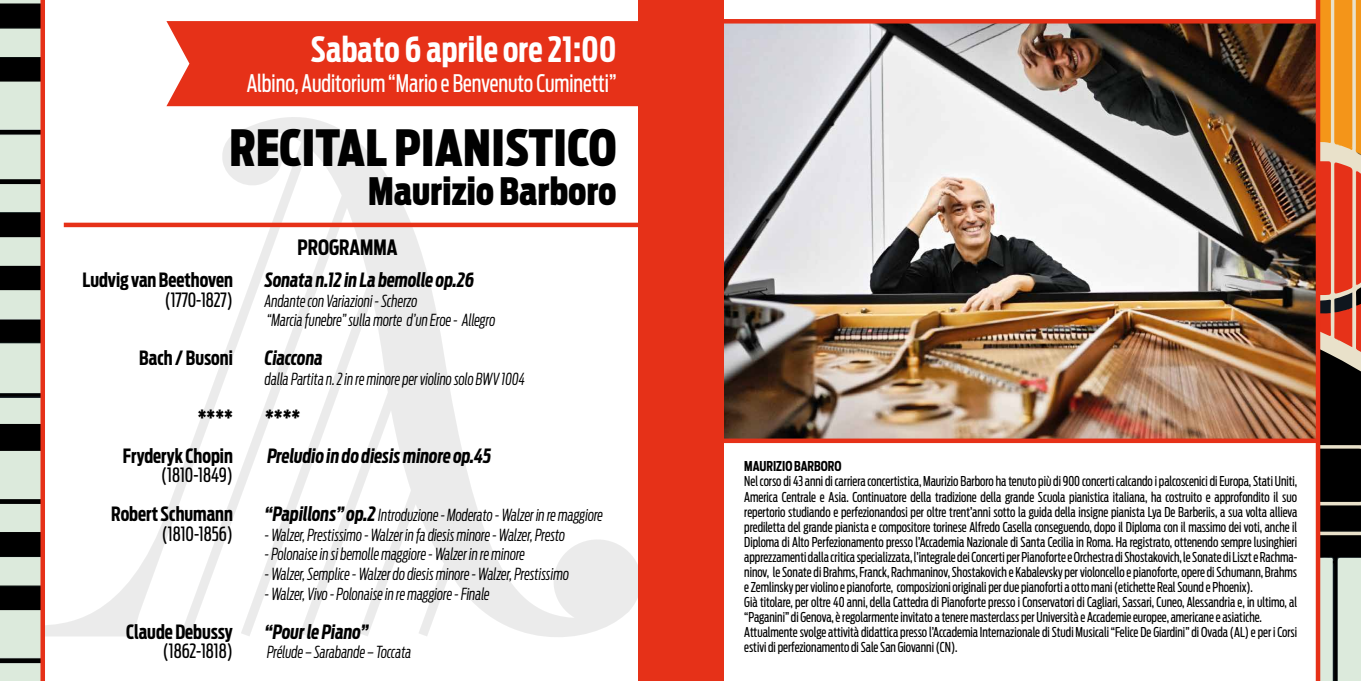
<style>
.page{position:relative;width:1361px;height:681px;background:#fff}
.page>*{position:absolute;margin:0;border:0;box-sizing:border-box;transform-origin:0 0}
.t1{font:900 49.5px "Antenna Extra Cond";letter-spacing:.01em;color:#000}
.t2{font:900 37.5px "Antenna Extra Cond";letter-spacing:.01em;color:#000}
.t3{font:700 34.5px "Antenna Extra Cond";letter-spacing:.01em;color:#fff}
.t4{font:24px "Antenna Extra Cond";color:#fff}
.t5{font:700 21px "Antenna Extra Cond";color:#000}
.t6{font:italic 700 19.5px/39px "Antenna Extra Cond";color:#000}
.t7{font:700 19.5px/39px "Antenna Extra Cond";color:#000;text-align:right}
.t8{font:19.5px "Antenna Extra Cond";color:#000}
.t9{font:italic 300 16.5px/19.5px "Antenna Extra Cond";color:#000}
.t10{font:13.5px/15px "Antenna Extra Cond";color:#000}
.t11{font:700 13.5px "Antenna Extra Cond";color:#000}
.s1{font-weight:700;font-size:19.5px}
</style>
<div class="page">
<svg style="left:45px;top:117px;width:593px;height:520px"></svg>
<div style="left:64px;top:222px;width:616px;height:5px;background:#e63118"></div>
<div style="left:166px;top:21px;width:472px;height:85px;background:#e63118"></div>
<img style="left:723px;top:24px;width:592px;height:414px">
<div style="left:723px;top:19px;width:595px;height:5px;background:#e63118"></div>
<div style="left:723px;top:438px;width:595px;height:5px;background:#e63118"></div>
<svg style="left:0;top:0;width:41px;height:680px;background:#949c92"></svg>
<svg style="left:1320px;top:0;width:41px;height:680px;background:#9f6c4c"></svg>
<div style="left:638px;top:0;width:85px;height:680px;background:#e63118"></div>
<div style="left:1315px;top:0;width:5px;height:680px;background:#e63118"></div>
<hr style="left:41px;top:0;width:4px;height:680px;background:#e63118">
<h3 class="t3" style="left:311px;top:28px;width:307px">Sabato 6 aprile ore 21:00</h3>
<h3 class="t4" style="left:247px;top:68px;width:371px">Albino, Auditorium “Mario e Benvenuto Cuminetti”</h3>
<h1 class="t1" style="left:229px;top:118px;width:388px">RECITAL PIANISTICO</h1>
<h2 class="t2" style="left:368px;top:169px;width:250px">Maurizio Barboro</h2>
<h3 class="t7" style="left:83px;top:260px;width:152px">Ludvig van Beethoven</h3>
<h3 class="t8" style="left:165px;top:288px;width:70px">(1770-1827)</h3>
<h3 class="t7" style="left:139px;top:338px;width:95px">Bach / Busoni</h3>
<h3 class="t7" style="left:123px;top:397px;width:111px">****<br>Fryderyk Chopin</h3>
<h3 class="t8" style="left:161px;top:463px;width:73px">(1810-1849)</h3>
<h3 class="t7" style="left:111px;top:494px;width:123px">Robert Schumann</h3>
<h3 class="t8" style="left:162px;top:522px;width:72px">(1810-1856)</h3>
<h3 class="t7" style="left:126px;top:611px;width:108px">Claude Debussy</h3>
<h3 class="t8" style="left:163px;top:639px;width:71px">(1862-1818)</h3>
<h3 class="t5" style="left:298px;top:235px;width:101px">PROGRAMMA</h3>
<h3 class="t6" style="left:265px;top:260px;width:211px">Sonata n.12 in La bemolle op.26</h3>
<p class="t9" style="left:265px;top:291px;width:232px">Andante con Variazioni - Scherzo<br>“Marcia funebre” sulla morte d’un Eroe - Allegro</p>
<h3 class="t6" style="left:265px;top:338px;width:59px">Ciaccona</h3>
<p class="t9" style="left:265px;top:369px;width:262px">dalla Partita n. 2 in re minore per violino solo BWV 1004</p>
<h3 class="t6" style="left:265px;top:397px;width:228px">****<br>Preludio in do diesis minore op.45</h3>
<p class="t9" style="left:265px;top:505px;width:340px"><span class="s1">“Papillons” op.2</span> Introduzione - Moderato - Walzer in re maggiore</p>
<p class="t9" style="left:265px;top:525px;width:302px">- Walzer, Prestissimo - Walzer in fa diesis minore - Walzer, Presto</p>
<p class="t9" style="left:265px;top:544px;width:262px">- Polonaise in si bemolle maggiore - Walzer in re minore</p>
<p class="t9" style="left:265px;top:564px;width:306px">- Walzer, Semplice - Walzer do diesis minore - Walzer, Prestissimo</p>
<p class="t9" style="left:265px;top:583px;width:226px">- Walzer, Vivo - Polonaise in re maggiore - Finale</p>
<h3 class="t6" style="left:265px;top:611px;width:105px">“Pour le Piano”</h3>
<p class="t9" style="left:267px;top:642px;width:146px">Prélude – Sarabande – Toccata</p>
<p class="t11" style="left:744px;top:458px;width:99px">MAURIZIO BARBORO</p>
<p class="t10" style="left:744px;top:474px;width:554px">Nel corso di 43 anni di carriera concertistica, Maurizio Barboro ha tenuto più di 900 concerti calcando i palcoscenici di Europa, Stati Uniti, America Centrale e Asia. Continuatore della tradizione della grande Scuola pianistica italiana, ha costruito e approfondito il suo repertorio studiando e perfezionandosi per oltre trent’anni sotto la guida della insigne pianista Lya De Barberiis, a sua volta allieva prediletta del grande pianista e compositore torinese Alfredo Casella conseguendo, dopo il Diploma con il massimo dei voti, anche il Diploma di Alto Perfezionamento presso l’Accademia Nazionale di Santa Cecilia in Roma. Ha registrato, ottenendo sempre lusinghieri apprezzamenti dalla critica specializzata, l’integrale dei Concerti per Pianoforte e Orchestra di Shostakovich, le Sonate di Liszt e Rachma&shy;ninov, le Sonate di Brahms, Franck, Rachmaninov, Shostakovich e Kabalevsky per violoncello e pianoforte, opere di Schumann, Brahms e Zemlinsky per violino e pianoforte, composizioni originali per due pianoforti a otto mani (etichette Real Sound e Phoenix).<br>Già titolare, per oltre 40 anni, della Cattedra di Pianoforte presso i Conservatori di Cagliari, Sassari, Cuneo, Alessandria e, in ultimo, al “Paganini” di Genova, è regolarmente invitato a tenere masterclass per Università e Accademie europee, americane e asiatiche.<br>Attualmente svolge attività didattica presso l’Accademia Internazionale di Studi Musicali “Felice De Giardini” di Ovada (AL) e per i Corsi estivi di perfezionamento di Sale San Giovanni (CN).</p>
</div>
